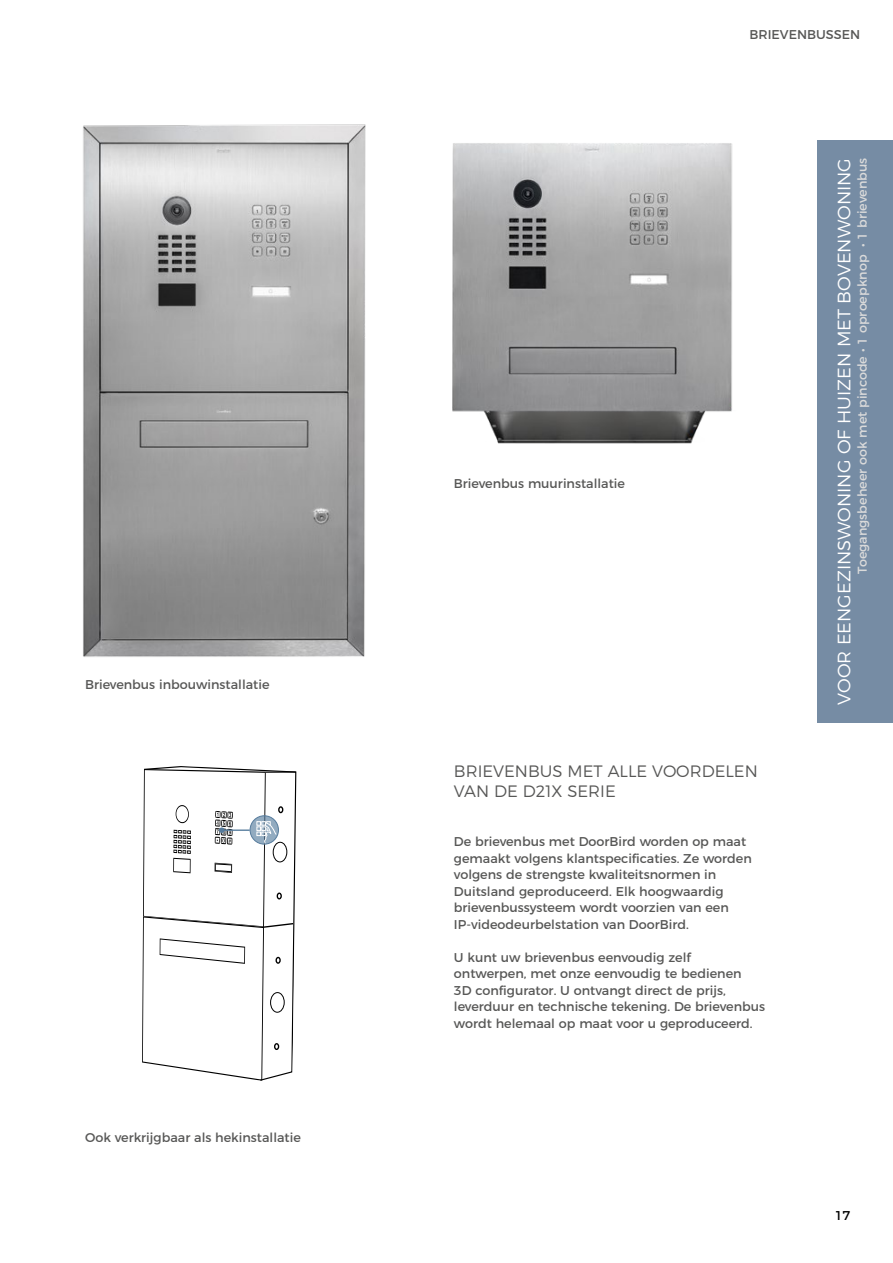
<style>
.page{position:relative;width:893px;height:1263px;background:#fff}
.page>*{position:absolute;margin:0;border:0;box-sizing:border-box;transform-origin:0 0}
.t1{font:300 18px "Montserrat";color:#fff}
.t2{font:300 16.5px/19.8px "Montserrat";color:#575756}
.t3{font:12.75px/16.5px "Montserrat";color:#575756}
.t4{font:12.75px "Montserrat";color:#dadada}
.t5{font:12.75px "Montserrat";color:#000}
</style>
<div class="page">
<div style="left:818px;top:140px;width:75px;height:583px;background:#768ca4"></div>
<svg style="left:142px;top:766px;width:155px;height:315px"></svg>
<img style="left:452px;top:143px;width:280px;height:301px">
<img style="left:83px;top:124px;width:283px;height:533px">
<p class="t3" style="left:85px;top:675px;width:186px">Brievenbus inbouwinstallatie</p>
<p class="t3" style="left:85px;top:1128px;width:217px">Ook verkrijgbaar als hekinstallatie</p>
<p class="t3" style="left:454px;top:475px;width:173px">Brievenbus muurinstallatie</p>
<p class="t3" style="left:749px;top:25px;width:112px">BRIEVENBUSSEN</p>
<h1 class="t1" style="left:830px;top:705px;width:548px;rotate:-90deg">VOOR EENGEZINSWONING OF HUIZEN MET BOVENWONING</h1>
<p class="t4" style="left:852px;top:574px;width:417px;rotate:-90deg">Toegangsbeheer ook met pincode • 1 oproepknop • 1 brievenbus</p>
<p class="t2" style="left:454px;top:760px;width:305px">BRIEVENBUS MET ALLE VOORDELEN<br>VAN DE D21X SERIE</p>
<p class="t3" style="left:454px;top:832px;width:299px">De brievenbus met DoorBird worden op maat gemaakt volgens klantspecificaties. Ze worden volgens de strengste kwaliteitsnormen in Duitsland geproduceerd. Elk hoogwaardig brievenbussysteem wordt voorzien van een IP-videodeurbelstation van DoorBird.</p>
<p class="t3" style="left:454px;top:948px;width:313px">U kunt uw brievenbus eenvoudig zelf ontwerpen, met onze eenvoudig te bedienen<br>3D configurator. U ontvangt direct de prijs, leverduur en technische tekening. De brievenbus wordt helemaal op maat voor u geproduceerd.</p>
<p class="t5" style="left:835px;top:1206px;width:17px">17</p>
</div>
